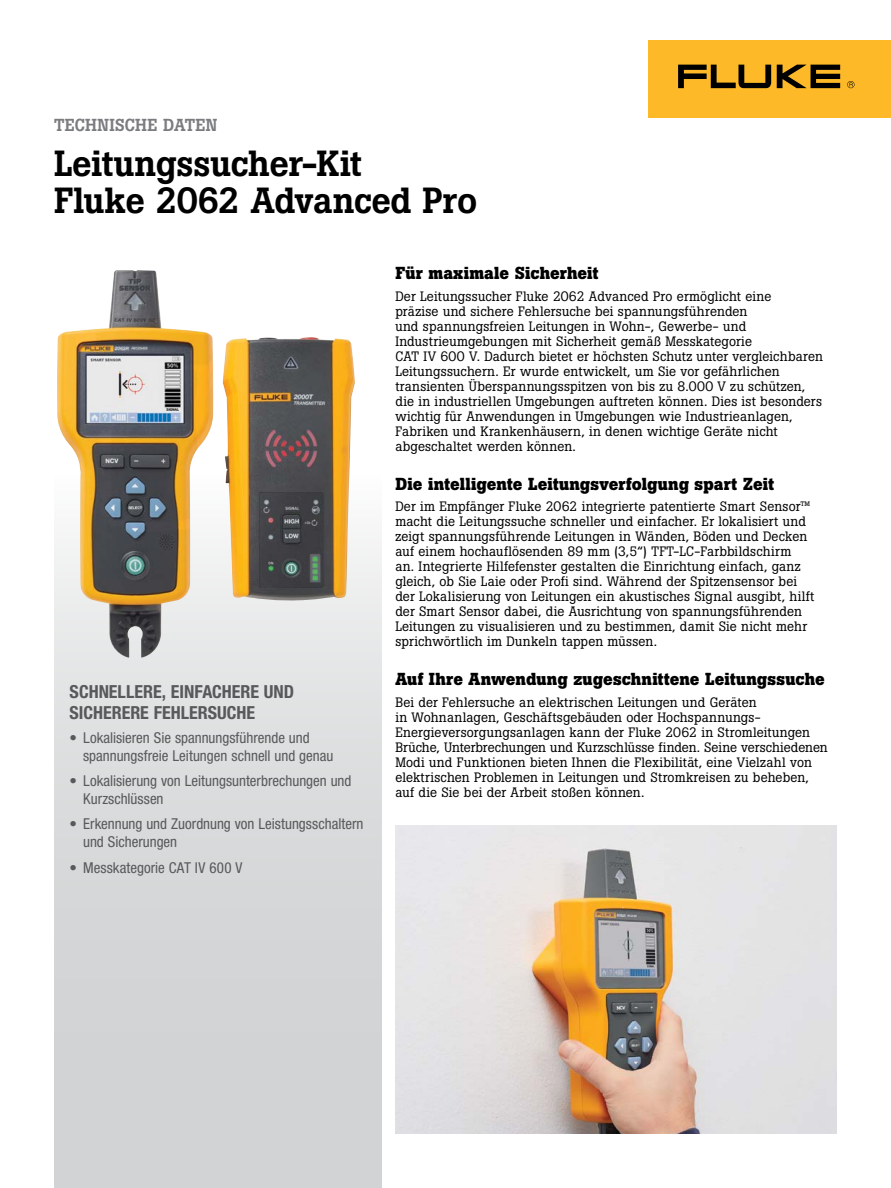
<style>
.page{position:relative;width:891px;height:1188px;background:#fff}
.page>*{position:absolute;margin:0;border:0;box-sizing:border-box;transform-origin:0 0}
.t1{font:500 36px/37.5px "Boton Pro";letter-spacing:-.01em;color:#000}
.t2{font:700 condensed 18px/21px "Helvetica Neue LT Pro";color:#58595b}
.t3{font:700 17.25px "Boton Pro";letter-spacing:.01em;color:#000}
.t4{font:500 17.25px "Boton Pro";letter-spacing:.005em;color:#7b7c7f}
.t5{font:condensed 15px/18px "Helvetica Neue LT Pro";color:#58595b}
.t6{font:13.5px/15px "Boton Pro";letter-spacing:.01em;color:#000}
</style>
<div class="page">
<img style="left:395px;top:826px;width:442px;height:308px">
<div style="left:54px;top:475px;width:328px;height:713px;background:linear-gradient(to bottom,#f3f3f3,#c8cacc)"></div>
<div style="left:648px;top:40px;width:243px;height:78px;background:#fdb927"></div>
<svg style="left:777px;top:65px;width:63px;height:23px"></svg>
<svg style="left:678px;top:65px;width:93px;height:23px"></svg>
<svg style="left:847px;top:81px;width:8px;height:7px"></svg>
<img style="left:57px;top:270px;width:157px;height:388px">
<img style="left:223px;top:337px;width:132px;height:265px">
<p class="t4" style="left:54px;top:114px;width:165px">TECHNISCHE DATEN</p>
<h1 class="t1" style="left:54px;top:145px;width:425px">Leitungssucher-Kit<br>Fluke 2062 Advanced Pro</h1>
<h2 class="t2" style="left:70px;top:681px;width:226px">SCHNELLERE, EINFACHERE UND<br>SICHERERE FEHLERSUCHE</h2>
<p class="t5" style="left:83px;top:729px;width:252px;text-indent:-14px">• Lokalisieren Sie spannungsführende und spannungsfreie Leitungen schnell und genau</p>
<p class="t5" style="left:83px;top:772px;width:270px;text-indent:-14px">• Lokalisierung von Leitungsunterbrechungen und<br>Kurzschlüssen</p>
<p class="t5" style="left:83px;top:814px;width:282px;text-indent:-14px">• Erkennung und Zuordnung von Leistungsschaltern und Sicherungen</p>
<p class="t5" style="left:70px;top:859px;width:174px">• Messkategorie CAT IV 600 V</p>
<p class="t3" style="left:395px;top:261px;width:205px">Für maximale Sicherheit</p>
<p class="t6" style="left:395px;top:288px;width:429px">Der Leitungssucher Fluke 2062 Advanced Pro ermöglicht eine<br>präzise und sichere Fehlersuche bei spannungsführenden<br>und spannungsfreien Leitungen in Wohn-, Gewerbe- und Industrieumgebungen mit Sicherheit gemäß Messkategorie<br>CAT IV 600 V. Dadurch bietet er höchsten Schutz unter vergleichbaren Leitungssuchern. Er wurde entwickelt, um Sie vor gefährlichen transienten Überspannungsspitzen von bis zu 8.000 V zu schützen, die in industriellen Umgebungen auftreten können. Dies ist besonders wichtig für Anwendungen in Umgebungen wie Industrieanlagen, Fabriken und Krankenhäusern, in denen wichtige Geräte nicht abgeschaltet werden können.</p>
<p class="t3" style="left:395px;top:472px;width:380px">Die intelligente Leitungsverfolgung spart Zeit</p>
<p class="t6" style="left:395px;top:499px;width:421px">Der im Empfänger Fluke 2062 integrierte patentierte Smart Sensor™ macht die Leitungssuche schneller und einfacher. Er lokalisiert und zeigt spannungsführende Leitungen in Wänden, Böden und Decken auf einem hochauflösenden 89 mm (3,5“) TFT-LC-Farbbildschirm<br>an. Integrierte Hilfefenster gestalten die Einrichtung einfach, ganz gleich, ob Sie Laie oder Profi sind. Während der Spitzensensor bei der Lokalisierung von Leitungen ein akustisches Signal ausgibt, hilft der Smart Sensor dabei, die Ausrichtung von spannungsführenden Leitungen zu visualisieren und zu bestimmen, damit Sie nicht mehr sprichwörtlich im Dunkeln tappen müssen.</p>
<p class="t3" style="left:395px;top:668px;width:431px">Auf Ihre Anwendung zugeschnittene Leitungssuche</p>
<p class="t6" style="left:395px;top:695px;width:434px">Bei der Fehlersuche an elektrischen Leitungen und Geräten<br>in Wohnanlagen, Geschäftsgebäuden oder Hochspannungs-Energieversorgungsanlagen kann der Fluke 2062 in Stromleitungen Brüche, Unterbrechungen und Kurzschlüsse finden. Seine verschiedenen Modi und Funktionen bieten Ihnen die Flexibilität, eine Vielzahl von elektrischen Problemen in Leitungen und Stromkreisen zu beheben, auf die Sie bei der Arbeit stoßen können.</p>
</div>
